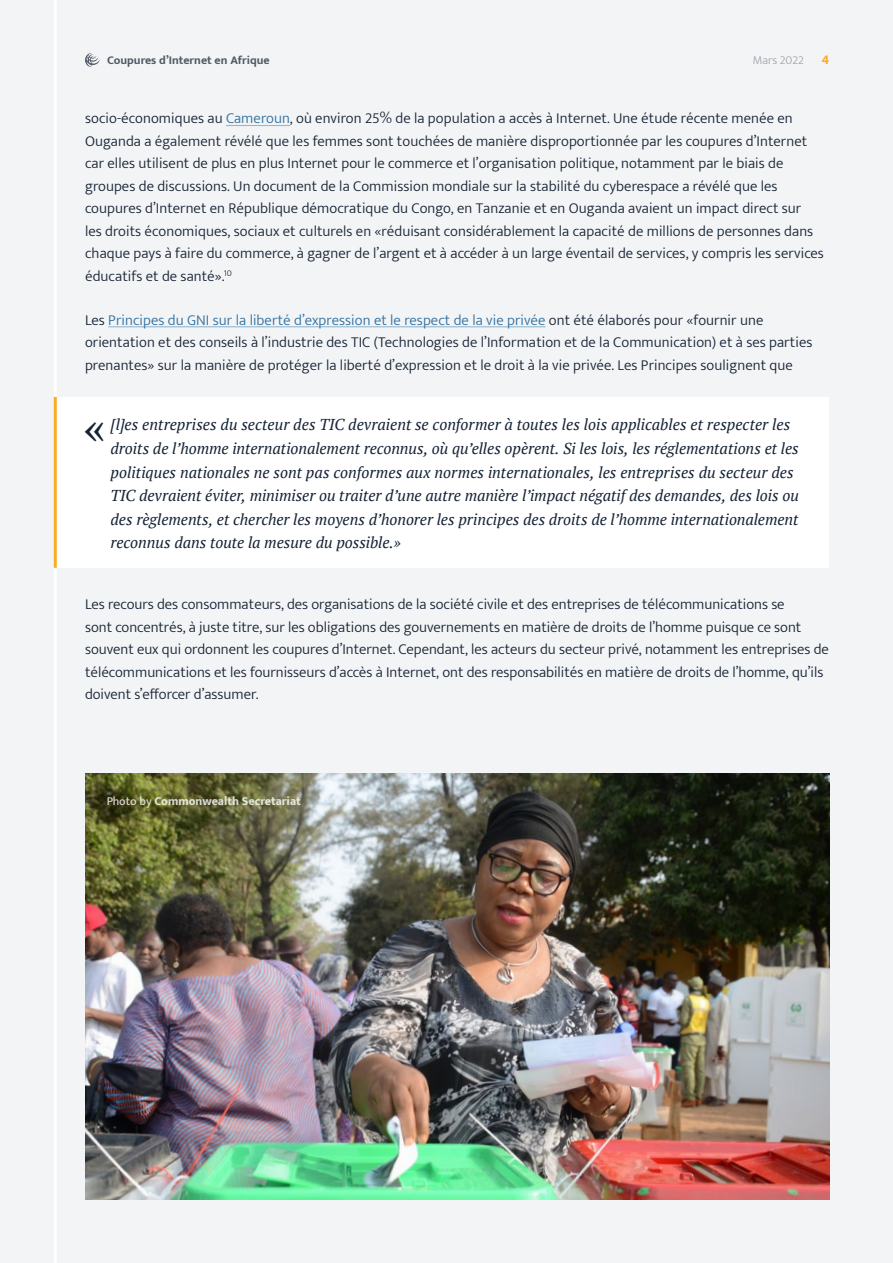
<style>
.page{position:relative;width:893px;height:1263px;background:#f3f4f5}
.page>*{position:absolute;margin:0;border:0;box-sizing:border-box;transform-origin:0 0}
.t1{font:47.1px "PT Serif";color:#152234}
.t2{font:italic 15.75px/23.7px "PT Serif";letter-spacing:-.005em;color:#152234}
.Body{font:300 15px/22.5px "Mukta";letter-spacing:.005em;color:#152234}
.t3{font:700 13.5px "Mukta";color:#ffaa23}
.t4{font:800 12px "Mukta";color:#fff}
.t5{font:700 12px "Mukta";color:#505967}
.t6{font:300 12px "Mukta";color:#a1a7ae}
.s1{color:#2e6fa1}
.s2{font-weight:500}
</style>
<div class="page">
<svg style="left:85px;top:53px;width:15px;height:14px"></svg>
<hr style="left:54px;top:0;width:3px;height:1263px;background:#fff">
<hr style="left:226px;top:125px;width:64px;height:1px;background:#96b7d0">
<hr style="left:108px;top:326px;width:437px;height:1px;background:#96b7d0">
<div style="left:55px;top:397px;width:774px;height:171px;background:#fff"></div>
<hr style="left:54px;top:397px;width:3px;height:171px;background:#ffaa23">
<img style="left:85px;top:774px;width:744px;height:425px">
<p class="t5" style="left:107px;top:53px;width:164px">Coupures d’Internet en Afrique</p>
<p class="t6" style="left:753px;top:53px;width:53px">Mars 2022</p>
<p class="t3" style="left:822px;top:51px;width:9px">4</p>
<p class="Body" style="left:85px;top:107px;width:740px">socio-économiques au <span class="s1">Cameroun</span>, où environ 25% de la population a accès à Internet. Une étude récente menée en Ouganda a également révélé que les femmes sont touchées de manière disproportionnée par les coupures d’Internet car elles utilisent de plus en plus Internet pour le commerce et l’organisation politique, notamment par le biais de groupes de discussions. Un document de la Commission mondiale sur la stabilité du cyberespace a révélé que les coupures d’Internet en République démocratique du Congo, en Tanzanie et en Ouganda avaient un impact direct sur<br>les droits économiques, sociaux et culturels en «réduisant considérablement la capacité de millions de personnes dans chaque pays à faire du commerce, à gagner de l’argent et à accéder à un large éventail de services, y compris les services éducatifs et de santé».<sup>10</sup></p>
<p class="Body" style="left:85px;top:308px;width:729px">Les <span class="s1">Principes du GNI sur la liberté d’expression et le respect de la vie privée</span> ont été élaborés pour «fournir une orientation et des conseils à l’industrie des TIC (Technologies de l’Information et de la Communication) et à ses parties prenantes» sur la manière de protéger la liberté d’expression et le droit à la vie privée. Les Principes soulignent que</p>
<p class="t1" style="left:84px;top:397px;width:24px">«</p>
<p class="t2" style="left:111px;top:413px;width:690px">[l]es entreprises du secteur des TIC devraient se conformer à toutes les lois applicables et respecter les droits de l’homme internationalement reconnus, où qu’elles opèrent. Si les lois, les réglementations et les politiques nationales ne sont pas conformes aux normes internationales, les entreprises du secteur des TIC devraient éviter, minimiser ou traiter d’une autre manière l’impact négatif des demandes, des lois ou des règlements, et chercher les moyens d’honorer les principes des droits de l’homme internationalement reconnus dans toute la mesure du possible.»</p>
<p class="Body" style="left:85px;top:593px;width:745px">Les recours des consommateurs, des organisations de la société civile et des entreprises de télécommunications se<br>sont concentrés, à juste titre, sur les obligations des gouvernements en matière de droits de l’homme puisque ce sont souvent eux qui ordonnent les coupures d’Internet. Cependant, les acteurs du secteur privé, notamment les entreprises de télécommunications et les fournisseurs d’accès à Internet, ont des responsabilités en matière de droits de l’homme, qu’ils doivent s’efforcer d’assumer.</p>
<p class="t4" style="left:106px;top:793px;width:196px"><span class="s2">Photo by</span> Commonwealth Secretariat</p>
</div>
